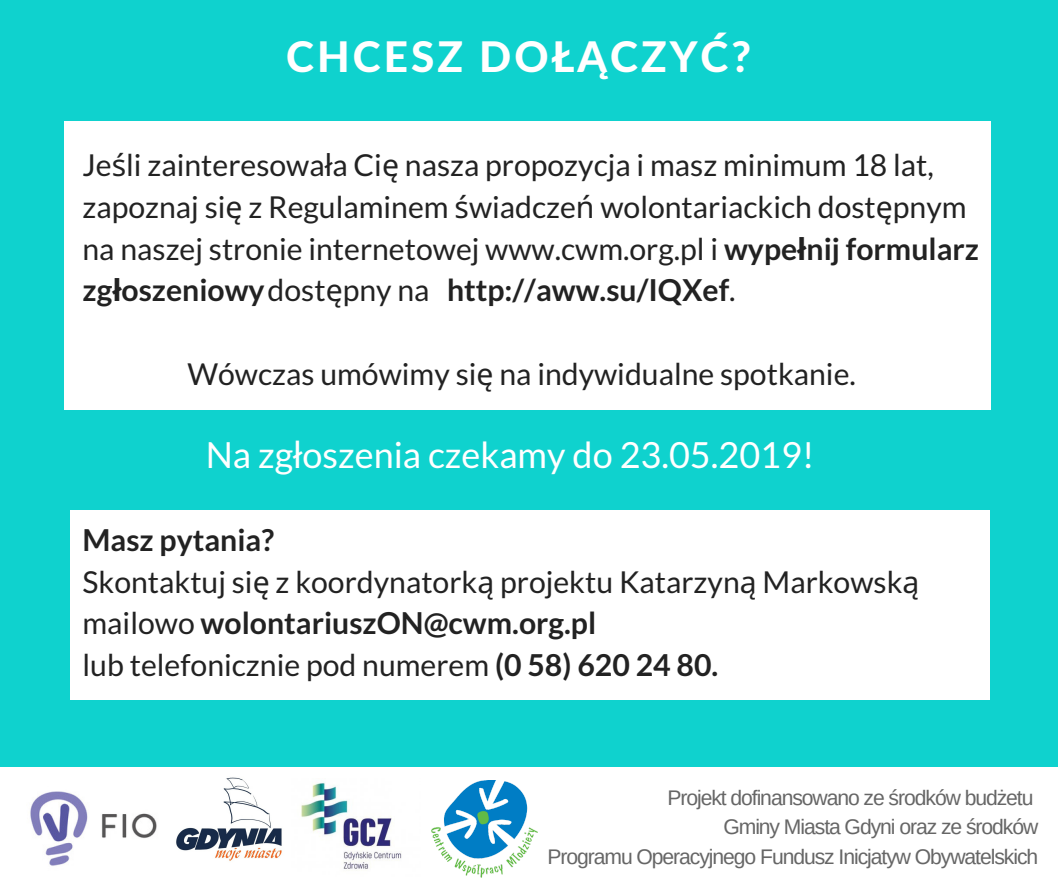
<style>
.page{position:relative;width:1058px;height:887px;background:#fff}
.page>*{position:absolute;margin:0;border:0;box-sizing:border-box;transform-origin:0 0}
.t1{font:800 42.3px "Lato Latin";letter-spacing:.07em;color:#fff}
.t2{font:36px "Lato";color:#fff}
.t3{font:30.15px/41.7px "Lato";color:#222}
.t4{font:21.15px/29.2px "Arimo";letter-spacing:-.05em;color:#666;text-align:right}
.s1{font-family:"Noto Sans"}
.s2{font-weight:700}
.s3{font-family:"Noto Sans";font-weight:700}
</style>
<div class="page">
<div style="left:0;top:0;width:1058px;height:766px;background:#0fd2ce"></div>
<div style="left:65px;top:122px;width:925px;height:288px;background:#fff"></div>
<img style="left:432px;top:780px;width:106px;height:97px">
<img style="left:176px;top:777px;width:106px;height:84px">
<div style="left:71px;top:510px;width:919px;height:189px;background:#fff"></div>
<img style="left:301px;top:782px;width:101px;height:87px">
<img style="left:30px;top:791px;width:127px;height:75px">
<h1 class="t1" style="left:286px;top:30px;width:466px">CHCESZ DOŁĄCZYĆ?</h1>
<p class="t3" style="left:82px;top:144px;width:898px">Je<span class="s1">ś</span>li zainteresowa<span class="s1">ł</span>a Ci<span class="s1">ę</span> nasza propozycja i masz minimum 18 lat, zapoznaj si<span class="s1">ę</span> z Regulaminem <span class="s1">ś</span>wiadcze<span class="s1">ń</span> wolontariackich dost<span class="s1">ę</span>pnym na naszej stronie internetowej www.cwm.org.pl i <span class="s2">wype</span><span class="s3">ł</span><span class="s2">nij formularz zg</span><span class="s3">ł</span><span class="s2">oszeniowy</span>dost<span class="s1">ę</span>pny na <span class="s2">http://aww.su/IQXef</span>.</p>
<p class="t3" style="left:187px;top:352px;width:670px">Wówczas umówimy si<span class="s1">ę</span> na indywidualne spotkanie.</p>
<p class="t2" style="left:206px;top:432px;width:610px">Na zg<span class="s1">ł</span>oszenia czekamy do 23.05.2019!</p>
<p class="t3" style="left:82px;top:518px;width:838px"><span class="s2">Masz pytania?<br></span>Skontaktuj si<span class="s1">ę</span> z koordynatork<span class="s1">ą</span> projektu Katarzyn<span class="s1">ą</span> Markowsk<span class="s1">ą </span>mailowo <span class="s2">wolontariuszON@cwm.org.pl<br></span>lub telefonicznie pod numerem <span class="s2">(0 58) 620 24 80.</span></p>
<p class="t4" style="left:547px;top:783px;width:492px">Projekt dofinansowano ze środków budżetu<br>Gminy Miasta Gdyni oraz ze środków<br>Programu Operacyjnego Fundusz Inicjatyw Obywatelskich</p>
</div>
